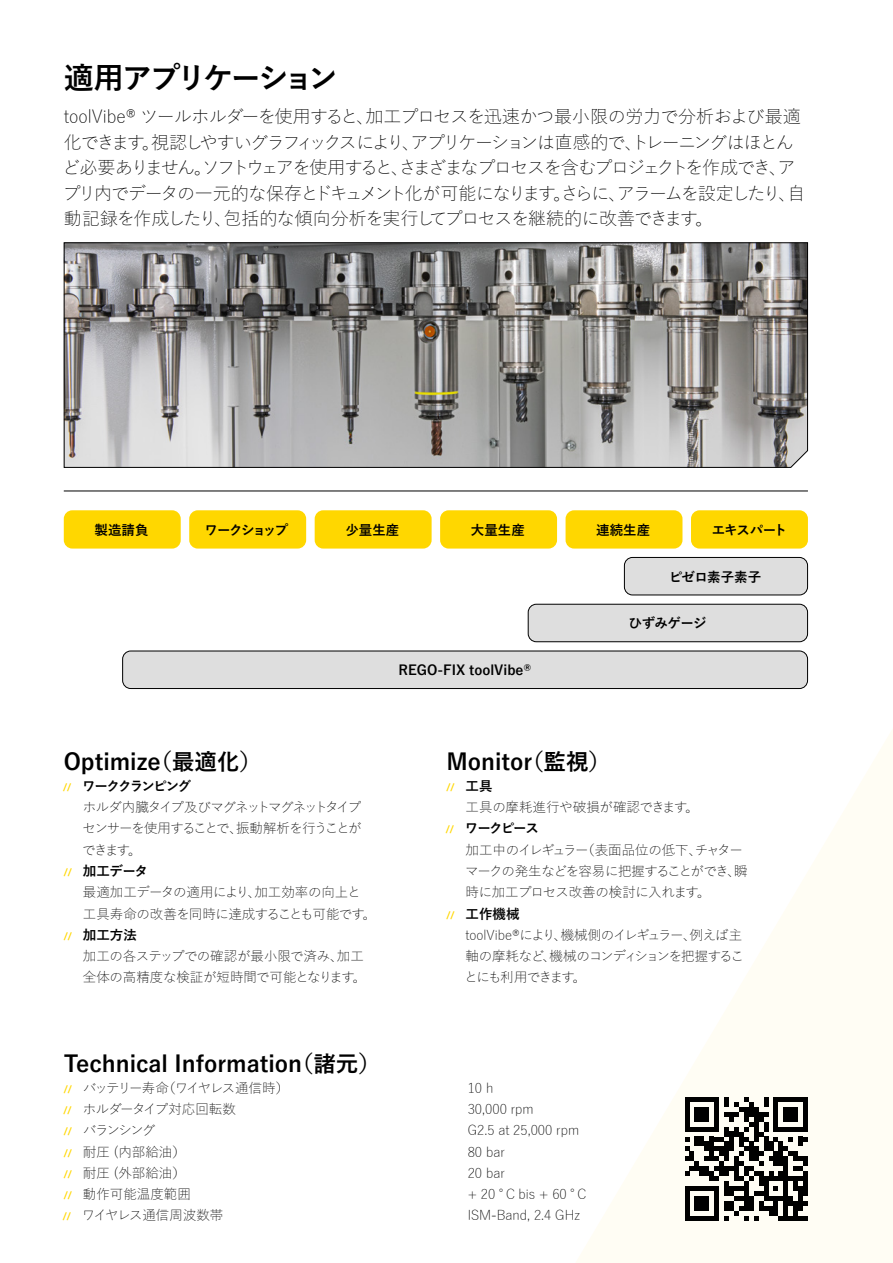
<style>
.page{position:relative;width:893px;height:1263px;background:#fff}
.page>*{position:absolute;margin:0;border:0;box-sizing:border-box;transform-origin:0 0}
.Titel_JAP{font:700 30px "Yu Gothic";letter-spacing:-.075em;color:#000}
.Subline_JAP{font:700 22.5px "Yu Gothic";color:#000}
.Text_1spaltig_JAP{font:300 18px/25.5px "Yu Gothic";letter-spacing:-.075em;color:#000}
.t1{font:300 13.5px/21.3px "Yu Gothic";letter-spacing:-.02em;color:#000}
.t2{font:300 13.5px/21.3px "Yu Gothic";letter-spacing:-.05em;color:#000}
.t3{font:300 13.5px/21.3px "Yu Gothic";letter-spacing:-.075em;color:#000}
.t4{font:300 13.5px/21.3px "Yu Gothic";letter-spacing:-.09em;color:#000}
.Gundtext_1spaltig_JAP{font:700 13.5px "Yu Gothic";color:#000}
.t5{font:300 13.5px "Yu Gothic";color:#000}
.t6{font:300 13.5px "Yu Gothic";letter-spacing:-.125em;color:#000}
.Gundtext_1spaltig_JAP-2{font:700 13.5px "Yu Gothic";letter-spacing:-.115em;color:#000}
.Gundtext_1spaltig_JAP-3{font:700 13.5px "Yu Gothic";letter-spacing:-.025em;color:#000}
.t7{font:700 10.5px "Vectora Com";color:#ffd700}
.s1{font-family:"Vectora Com";font-weight:700;font-size:10.5px;color:#ffd700}
.s2{font-weight:700}
.s3{font-family:"Yu Gothic";font-size:13.5px;color:#000}
</style>
<div class="page">
<svg style="left:568px;top:242px;width:325px;height:1021px"></svg>
<svg style="left:63px;top:242px;width:745px;height:226px;background:#979695"></svg>
<hr style="left:64px;top:491px;width:744px;height:1px;background:#000">
<div style="left:64px;top:510px;width:117px;height:39px;background:#ffd700;border-radius:9px"></div>
<div style="left:189px;top:510px;width:117px;height:39px;background:#ffd700;border-radius:9px"></div>
<div style="left:315px;top:510px;width:117px;height:39px;background:#ffd700;border-radius:9px"></div>
<div style="left:440px;top:510px;width:117px;height:39px;background:#ffd700;border-radius:9px"></div>
<div style="left:566px;top:510px;width:116px;height:39px;background:#ffd700;border-radius:9px"></div>
<div style="left:691px;top:510px;width:117px;height:39px;background:#ffd700;border-radius:9px"></div>
<div style="left:624px;top:557px;width:183px;height:38px;background:#dedede;border-radius:8px"></div>
<div style="left:624px;top:557px;width:184px;height:38px;border:1px solid #000;border-radius:8px"></div>
<div style="left:528px;top:604px;width:279px;height:38px;background:#dedede;border-radius:8px"></div>
<div style="left:528px;top:604px;width:280px;height:38px;border:1px solid #000;border-radius:8px"></div>
<div style="left:123px;top:651px;width:684px;height:37px;background:#dedede;border-radius:8px"></div>
<div style="left:122px;top:651px;width:686px;height:38px;border:1px solid #000;border-radius:8px"></div>
<svg style="left:685px;top:1097px;width:123px;height:123px"></svg>
<p class="Titel_JAP" style="left:64px;top:61px;width:276px">適用アプリケーション</p>
<p class="Text_1spaltig_JAP" style="left:63px;top:102px;width:744px">toolVibe® ツールホルダーを使用すると、加工プロセスを迅速かつ最小限の労力で分析および最適化できます。視認しやすいグラフィックスにより、アプリケーションは直感的で、トレーニングはほとんど必要ありません。ソフトウェアを使用すると、さまざまなプロセスを含むプロジェクトを作成でき、アプリ内でデータの一元的な保存とドキュメント化が可能になります。さらに、アラームを設定したり、自動記録を作成したり、包括的な傾向分析を実行してプロセスを継続的に改善できます。</p>
<p class="Gundtext_1spaltig_JAP" style="left:95px;top:522px;width:55px">製造請負</p>
<p class="Gundtext_1spaltig_JAP-2" style="left:205px;top:522px;width:85px">ワークショップ</p>
<p class="Gundtext_1spaltig_JAP" style="left:345px;top:522px;width:55px">少量生産</p>
<p class="Gundtext_1spaltig_JAP" style="left:471px;top:522px;width:55px">大量生産</p>
<p class="Gundtext_1spaltig_JAP" style="left:596px;top:522px;width:55px">連続生産</p>
<p class="Gundtext_1spaltig_JAP" style="left:712px;top:522px;width:77px">エキスパート</p>
<p class="Gundtext_1spaltig_JAP-3" style="left:669px;top:569px;width:94px">ピゼロ素子素子</p>
<p class="Gundtext_1spaltig_JAP" style="left:628px;top:616px;width:80px">ひずみゲージ</p>
<p class="Gundtext_1spaltig_JAP" style="left:399px;top:662px;width:134px">REGO-FIX toolVibe®</p>
<p class="Subline_JAP" style="left:64px;top:749px;width:200px">Optimize（最適化）</p>
<p class="t4" style="left:82px;top:773px;width:281px;text-indent:-19px"><span class="s1">//</span> <span class="s2">ワーククランピング<br></span>ホルダ内臓タイプ及びマグネットマグネットタイプセンサーを使用することで、振動解析を行うことができます。</p>
<p class="t1" style="left:83px;top:858px;width:295px;text-indent:-19px"><span class="s1">//</span> <span class="s2">加工データ<br></span>最適加工データの適用により、加工効率の向上と工具寿命の改善を同時に達成することも可能です。</p>
<p class="t1" style="left:83px;top:922px;width:285px;text-indent:-19px"><span class="s1">//</span> <span class="s2">加工方法<br></span>加工の各ステップでの確認が最小限で済み、加工全体の高精度な検証が短時間で可能となります。</p>
<p class="Subline_JAP" style="left:446px;top:749px;width:166px">Monitor（監視）</p>
<p class="t7" style="left:446px;top:781px;width:48px">// <span class="s3">工具</span></p>
<p class="t1" style="left:466px;top:795px;width:235px">工具の摩耗進行や破損が確認できます。</p>
<p class="t2" style="left:465px;top:816px;width:284px;text-indent:-19px"><span class="s1">//</span> <span class="s2">ワークピース<br></span>加工中のイレギュラー（表面品位の低下、チャターマークの発生などを容易に把握することができ、瞬時に加工プロセス改善の検討に入れます。</p>
<p class="t3" style="left:465px;top:901px;width:281px;text-indent:-18px"><span class="s1">//</span> <span class="s2">工作機械<br></span>toolVibe®により、機械側のイレギュラー、例えば主軸の摩耗など、機械のコンディションを把握することにも利用できます。</p>
<p class="Subline_JAP" style="left:64px;top:1051px;width:319px">Technical Information（諸元）</p>
<p class="t6" style="left:64px;top:1075px;width:227px"><span class="s1">//</span> バッテリー寿命（ワイヤレス通信時）</p>
<p class="t1" style="left:468px;top:1075px;width:27px">10 h</p>
<p class="t1" style="left:64px;top:1097px;width:174px"><span class="s1">//</span> ホルダータイプ対応回転数</p>
<p class="t1" style="left:468px;top:1097px;width:67px">30,000 rpm</p>
<p class="t1" style="left:64px;top:1118px;width:93px"><span class="s1">//</span> バランシング</p>
<p class="t5" style="left:468px;top:1118px;width:113px">G2.5 at 25,000 rpm</p>
<p class="t1" style="left:64px;top:1139px;width:124px"><span class="s1">//</span> 耐圧 (内部給油）</p>
<p class="t1" style="left:468px;top:1139px;width:39px">80 bar</p>
<p class="t1" style="left:64px;top:1160px;width:124px"><span class="s1">//</span> 耐圧 (外部給油）</p>
<p class="t1" style="left:468px;top:1160px;width:39px">20 bar</p>
<p class="t5" style="left:64px;top:1182px;width:129px"><span class="s1">//</span> 動作可能温度範囲</p>
<p class="t1" style="left:468px;top:1182px;width:120px">+ 20 °C bis + 60 °C</p>
<p class="t1" style="left:63px;top:1203px;width:162px"><span class="s1">//</span> ワイヤレス通信周波数帯</p>
<p class="t5" style="left:468px;top:1203px;width:114px">ISM-Band, 2.4 GHz</p>
</div>
